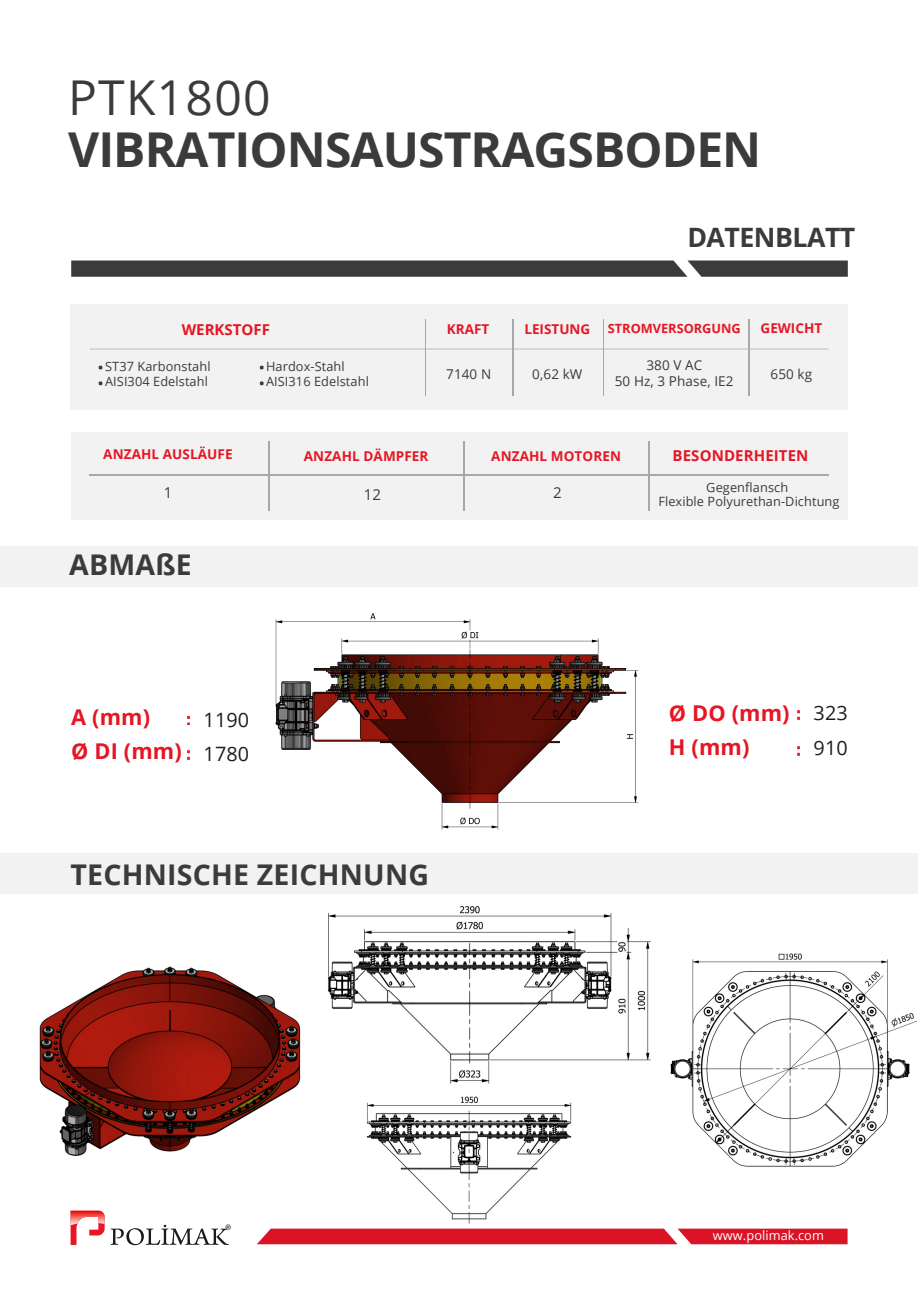
<style>
.page{position:relative;width:918px;height:1289px;background:#fff}
.page>*{position:absolute;margin:0;border:0;box-sizing:border-box;transform-origin:0 0}
.t1{font:700 48px "Open Sans";letter-spacing:-.02em;color:#3b3b3c}
.t2{font:48px "Open Sans";letter-spacing:.03em;color:#3b3b3c}
.t3{font:700 28.5px "Open Sans";letter-spacing:.005em;color:#3b3b3c}
.t4{font:700 26.7px "Open Sans";letter-spacing:-.02em;color:#3b3b3c}
.t5{font:700 21.75px/33.8px "Open Sans";letter-spacing:.01em;color:#e61624}
.t6{font:19.8px/33.8px "Open Sans";letter-spacing:.01em;color:#1e1e1f}
.t7{font:700 15px "Open Sans";letter-spacing:.005em;color:#e61624}
.t8{font:15px "Open Sans";color:#3b3b3c}
.t9{font:700 13.5px "Open Sans";letter-spacing:.005em;color:#e61624}
.t10{font:13.5px/15.8px "Open Sans";letter-spacing:.01em;color:#3b3b3c;text-align:center}
.t11{font:13.5px "IBM Plex Sans Cond";color:#1d191b}
.t12{font:12.75px/14.9px "Open Sans";letter-spacing:.01em;color:#3b3b3c}
.t13{font:12.75px "Open Sans";letter-spacing:.005em;color:#fff}
.t14{font:700 12.75px "Open Sans";color:#e61624}
</style>
<div class="page">
<div style="left:0;top:546px;width:918px;height:41px;background:#f2f2f2"></div>
<div style="left:0;top:853px;width:918px;height:41px;background:#f2f2f2"></div>
<div style="left:71px;top:432px;width:776px;height:87px;background:#f2f2f2"></div>
<svg style="left:71px;top:260px;width:777px;height:17px;background:#474748"></svg>
<svg style="left:187px;top:715px;width:3px;height:9px"></svg>
<svg style="left:187px;top:750px;width:3px;height:9px"></svg>
<hr style="left:269px;top:441px;width:1px;height:69px;background:#a6a9ab">
<hr style="left:464px;top:441px;width:1px;height:69px;background:#a6a9ab">
<hr style="left:648px;top:441px;width:1px;height:69px;background:#a6a9ab">
<hr style="left:90px;top:474px;width:739px;height:1px;background:#a6a9ab">
<div style="left:71px;top:305px;width:777px;height:104px;background:#f2f2f2"></div>
<hr style="left:425px;top:319px;width:1px;height:76px;background:#a6a9ab">
<hr style="left:513px;top:319px;width:1px;height:76px;background:#a6a9ab">
<hr style="left:603px;top:319px;width:1px;height:76px;background:#a6a9ab">
<hr style="left:748px;top:319px;width:1px;height:76px;background:#a6a9ab">
<svg style="left:99px;top:365px;width:3px;height:4px"></svg>
<svg style="left:99px;top:381px;width:3px;height:4px"></svg>
<svg style="left:260px;top:365px;width:4px;height:4px"></svg>
<svg style="left:260px;top:381px;width:4px;height:4px"></svg>
<hr style="left:90px;top:348px;width:739px;height:1px;background:#a6a9ab">
<svg style="left:797px;top:710px;width:3px;height:9px"></svg>
<svg style="left:797px;top:746px;width:3px;height:9px"></svg>
<svg style="left:111px;top:1224px;width:117px;height:20px"></svg>
<svg style="left:71px;top:1210px;width:34px;height:34px"></svg>
<svg style="left:258px;top:1228px;width:590px;height:15px;background:#dc2536"></svg>
<img style="left:275px;top:613px;width:364px;height:217px">
<img style="left:39px;top:966px;width:262px;height:190px">
<img style="left:328px;top:906px;width:323px;height:178px">
<img style="left:366px;top:1096px;width:206px;height:128px">
<img style="left:670px;top:953px;width:248px;height:214px">
<h1 class="t2" style="left:68px;top:63px;width:204px">PTK1800</h1>
<h1 class="t1" style="left:68px;top:115px;width:695px">VIBRATIONSAUSTRAGSBODEN</h1>
<p class="t7" style="left:182px;top:319px;width:90px">WERKSTOFF</p>
<p class="t12" style="left:105px;top:358px;width:107px">ST37 Karbonstahl<br>AISI304 Edelstahl</p>
<p class="t12" style="left:266px;top:358px;width:104px">Hardox-Stahl<br>AISI316 Edelstahl</p>
<h3 class="t4" style="left:687px;top:218px;width:170px">DATENBLATT</h3>
<p class="t9" style="left:761px;top:319px;width:63px">GEWICHT</p>
<p class="t9" style="left:447px;top:320px;width:44px">KRAFT</p>
<p class="t9" style="left:524px;top:319px;width:67px">LEISTUNG</p>
<p class="t14" style="left:608px;top:320px;width:134px">STROMVERSORGUNG</p>
<p class="t10" style="left:615px;top:356px;width:120px">380 V AC<br>50 Hz, 3 Phase, IE2</p>
<p class="t10" style="left:446px;top:366px;width:47px">7140 N</p>
<p class="t10" style="left:532px;top:366px;width:52px">0,62 kW</p>
<p class="t10" style="left:771px;top:366px;width:43px">650 kg</p>
<p class="t9" style="left:103px;top:445px;width:131px">ANZAHL AUSLÄUFE</p>
<p class="t9" style="left:304px;top:446px;width:126px">ANZAHL DÄMPFER</p>
<p class="t9" style="left:491px;top:446px;width:131px">ANZAHL MOTOREN</p>
<p class="t7" style="left:673px;top:445px;width:137px">BESONDERHEITEN</p>
<p class="t12" style="left:658px;top:480px;width:183px;line-height:13.8px;text-align:center">Gegenflansch<br>Flexible Polyurethan-Dichtung</p>
<p class="t8" style="left:164px;top:482px;width:10px">1</p>
<p class="t8" style="left:364px;top:483px;width:19px">12</p>
<p class="t8" style="left:553px;top:482px;width:10px">2</p>
<h2 class="t3" style="left:69px;top:544px;width:124px">ABMAßE</h2>
<h3 class="t5" style="left:71px;top:700px;width:112px">A (mm)<br>Ø DI (mm)</h3>
<h3 class="t5" style="left:669px;top:695px;width:122px">Ø DO (mm)<br>H (mm)</h3>
<h3 class="t6" style="left:204px;top:702px;width:47px">1190<br>1780</h3>
<h3 class="t6" style="left:814px;top:695px;width:36px;line-height:35px">323<br>910</h3>
<h2 class="t3" style="left:71px;top:854px;width:360px">TECHNISCHE ZEICHNUNG</h2>
<p class="t11" style="left:225px;top:1219px;width:7px">®</p>
<p class="t13" style="left:713px;top:1226px;width:113px">www.polimak.com</p>
</div>
